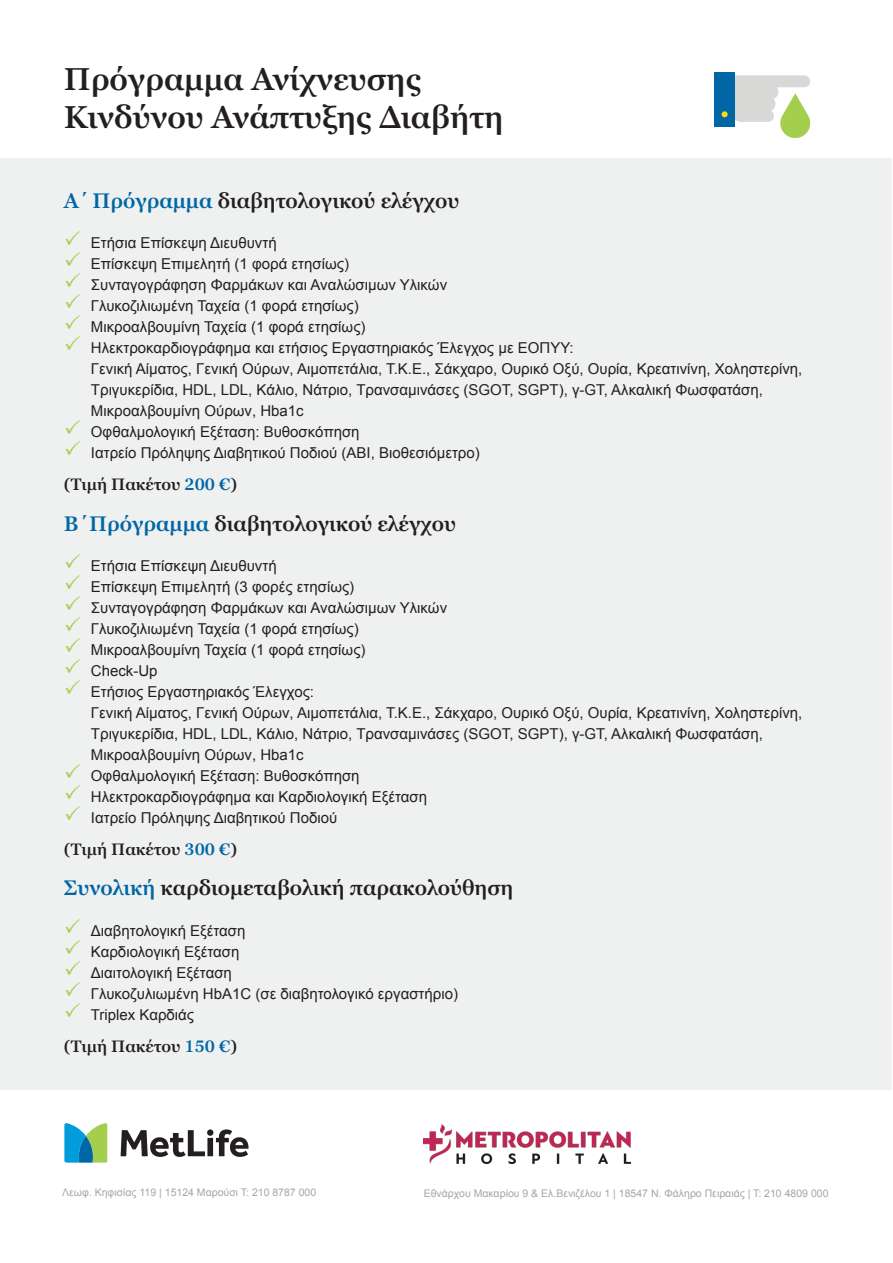
<style>
.page{position:relative;width:893px;height:1263px;background:#fff}
.page>*{position:absolute;margin:0;border:0;box-sizing:border-box;transform-origin:0 0}
.t1{font:600 31.5px/37.8px "Georgia Pro";color:#231f20}
.t2{font:600 21px "Georgia Pro";color:#231f20}
.t3{font:600 16.5px "Georgia Pro";color:#231f20}
.t4{font:15px/21px "Arial";color:#231f20}
.t5{font:10.5px "Arial";color:#a3a7a9}
.s1{color:#0066a5}
.s2{color:#a4cf4e}
</style>
<div class="page">
<div style="left:1px;top:158px;width:891px;height:932px;background:#eff1f0"></div>
<svg style="left:121px;top:1129px;width:127px;height:28px"></svg>
<svg style="left:64px;top:1123px;width:43px;height:39px;background:#5ab1a5"></svg>
<img style="left:424px;top:1124px;width:206px;height:39px">
<div style="left:714px;top:72px;width:21px;height:54px;background:#0066a5"></div>
<svg style="left:722px;top:75px;width:88px;height:63px"></svg>
<p class="t1" style="left:64px;top:62px;width:441px">Πρόγραμμα Ανίχνευσης<br>Κινδύνου Ανάπτυξης Διαβήτη</p>
<p class="t2" style="left:64px;top:189px;width:397px"><span class="s1">Α΄ Πρόγραμμα</span> διαβητολογικού ελέγχου</p>
<p class="t4" style="left:64px;top:233px;width:214px"><span class="s2">✓</span> Ετήσια Επίσκεψη Διευθυντή</p>
<p class="t4" style="left:64px;top:254px;width:287px"><span class="s2">✓</span> Επίσκεψη Επιμελητή (1 φορά ετησίως)</p>
<p class="t4" style="left:64px;top:275px;width:385px"><span class="s2">✓</span> Συνταγογράφηση Φαρμάκων και Αναλώσιμων Υλικών</p>
<p class="t4" style="left:64px;top:296px;width:296px"><span class="s2">✓</span> Γλυκοζιλιωμένη Ταχεία (1 φορά ετησίως)</p>
<p class="t4" style="left:64px;top:317px;width:303px"><span class="s2">✓</span> Μικροαλβουμίνη Ταχεία (1 φορά ετησίως)</p>
<p class="t4" style="left:91px;top:338px;width:713px;text-indent:-27px"><span class="s2">✓</span> Ηλεκτροκαρδιογράφημα και ετήσιος Εργαστηριακός Έλεγχος με ΕΟΠΥΥ:<br>Γενική Αίματος, Γενική Ούρων, Αιμοπετάλια, Τ.Κ.Ε., Σάκχαρο, Ουρικό Οξύ, Ουρία, Κρεατινίνη, Χοληστερίνη, Τριγυκερίδια, HDL, LDL, Κάλιο, Νάτριο, Τρανσαμινάσες (SGOT, SGPT), γ-GT, Aλκαλική Φωσφατάση, Μικροαλβουμίνη Ούρων, Ηba1c</p>
<p class="t4" style="left:64px;top:422px;width:297px"><span class="s2">✓</span> Οφθαλμολογική Εξέταση: Βυθοσκόπηση</p>
<p class="t4" style="left:64px;top:443px;width:417px"><span class="s2">✓</span> Ιατρείο Πρόληψης Διαβητικού Ποδιού (ΑΒΙ, Βιοθεσιόμετρο)</p>
<p class="t3" style="left:64px;top:475px;width:175px">(Τιμή Πακέτου <span class="s1">200 €</span>)</p>
<p class="t2" style="left:64px;top:511px;width:394px"><span class="s1">Β΄Πρόγραμμα</span> διαβητολογικού ελέγχου</p>
<p class="t4" style="left:64px;top:556px;width:214px"><span class="s2">✓</span> Ετήσια Επίσκεψη Διευθυντή</p>
<p class="t4" style="left:64px;top:577px;width:292px"><span class="s2">✓</span> Επίσκεψη Επιμελητή (3 φορές ετησίως)</p>
<p class="t4" style="left:64px;top:598px;width:385px"><span class="s2">✓</span> Συνταγογράφηση Φαρμάκων και Αναλώσιμων Υλικών</p>
<p class="t4" style="left:64px;top:619px;width:296px"><span class="s2">✓</span> Γλυκοζιλιωμένη Ταχεία (1 φορά ετησίως)</p>
<p class="t4" style="left:64px;top:640px;width:303px"><span class="s2">✓</span> Μικροαλβουμίνη Ταχεία (1 φορά ετησίως)</p>
<p class="t4" style="left:64px;top:661px;width:95px"><span class="s2">✓</span> Check-Up</p>
<p class="t4" style="left:91px;top:682px;width:713px;text-indent:-27px"><span class="s2">✓</span> Ετήσιος Εργαστηριακός Έλεγχος:<br>Γενική Αίματος, Γενική Ούρων, Αιμοπετάλια, Τ.Κ.Ε., Σάκχαρο, Ουρικό Οξύ, Ουρία, Κρεατινίνη, Χοληστερίνη, Τριγυκερίδια, HDL, LDL, Κάλιο, Νάτριο, Τρανσαμινάσες (SGOT, SGPT), γ-GT, Aλκαλική Φωσφατάση, Μικροαλβουμίνη Ούρων, Ηba1c</p>
<p class="t4" style="left:64px;top:766px;width:297px"><span class="s2">✓</span> Οφθαλμολογική Εξέταση: Βυθοσκόπηση</p>
<p class="t4" style="left:64px;top:787px;width:365px"><span class="s2">✓</span> Ηλεκτροκαρδιογράφημα και Καρδιολογική Εξέταση</p>
<p class="t4" style="left:64px;top:808px;width:275px"><span class="s2">✓</span> Ιατρείο Πρόληψης Διαβητικού Ποδιού</p>
<p class="t3" style="left:64px;top:840px;width:175px">(Τιμή Πακέτου <span class="s1">300 €</span>)</p>
<p class="t2" style="left:64px;top:876px;width:451px"><span class="s1">Συνολική</span> καρδιομεταβολική παρακολούθηση</p>
<p class="t4" style="left:64px;top:920px;width:183px"><span class="s2">✓</span> Διαβητολογική Εξέταση</p>
<p class="t4" style="left:64px;top:941px;width:177px"><span class="s2">✓</span> Καρδιολογική Εξέταση</p>
<p class="t4" style="left:64px;top:962px;width:169px"><span class="s2">✓</span> Διαιτολογική Εξέταση</p>
<p class="t4" style="left:64px;top:983px;width:396px"><span class="s2">✓</span> Γλυκοζυλιωμένη HbA1C (σε διαβητολογικό εργαστήριο)</p>
<p class="t4" style="left:64px;top:1004px;width:132px"><span class="s2">✓</span> Triplex Καρδιάς</p>
<p class="t3" style="left:64px;top:1036px;width:175px">(Τιμή Πακέτου <span class="s1">150 €</span>)</p>
<p class="t5" style="left:62px;top:1186px;width:256px">Λεωφ. Κηφισίας 119 | 15124 Μαρούσι Τ: 210 8787 000</p>
<p class="t5" style="left:424px;top:1187px;width:406px">Εθνάρχου Μακαρίου 9 &amp; Ελ.Βενιζέλου 1 | 18547 Ν. Φάληρο Πειραιάς | Τ: 210 4809 000</p>
</div>
